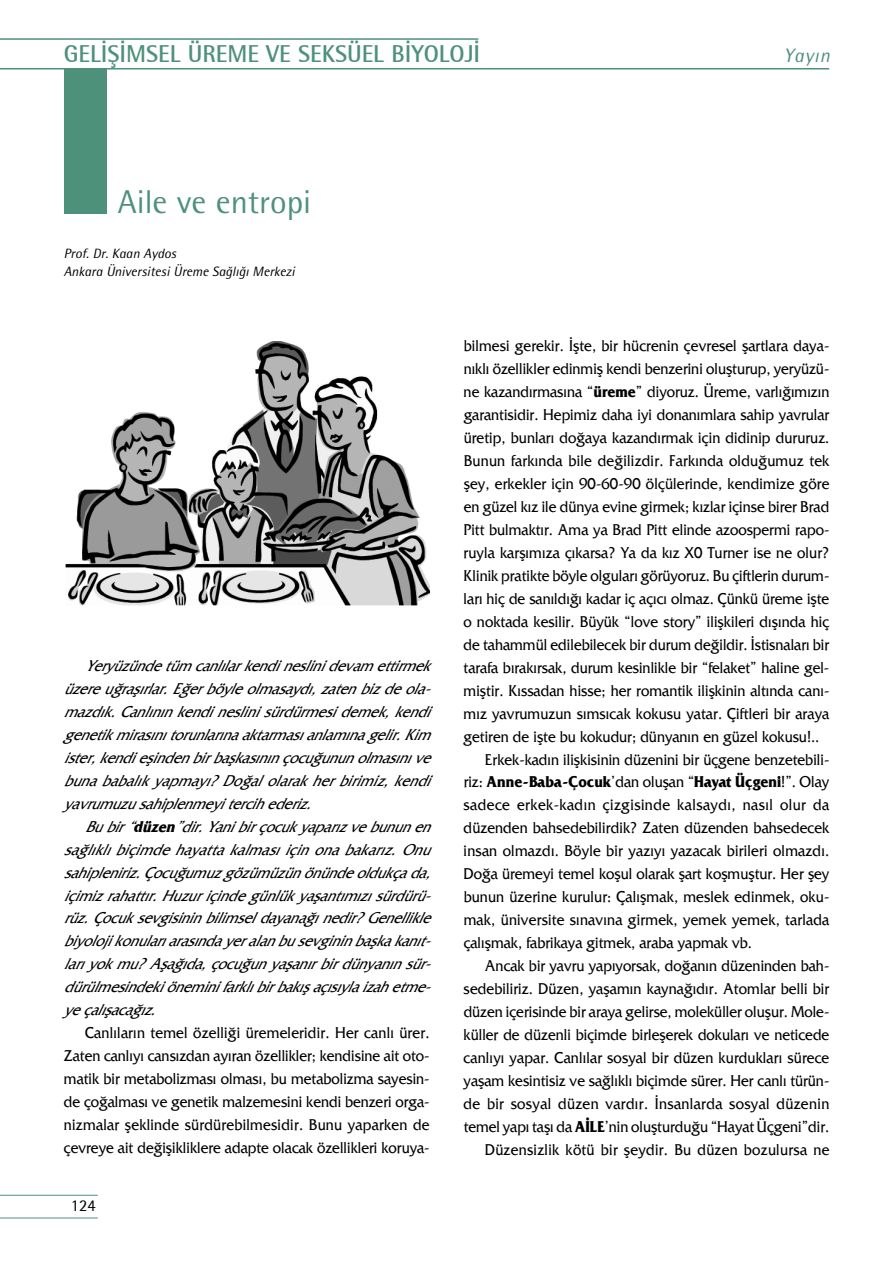
<style>
.page{position:relative;width:893px;height:1263px;background:#fff}
.page>*{position:absolute;margin:0;border:0;box-sizing:border-box;transform-origin:0 0}
.t1{font:33px "Rotis Semi Sans R";color:#4e917a}
.t2{font:700 24px "Rotis Semi Sans B";color:#4e917a}
.t3{font:italic 19.5px "Rotis Semi Sans I";letter-spacing:.04em;color:#4e917a}
.t4{font:500 16.5px/23px "Friz Plain";color:#000;text-align:justify;scale:.9 1}
.t5{font:italic 500 16.5px/23px "Friz";color:#000;scale:.9 1}
.t6{font:700 16.5px "Friz";color:#000;scale:.9 1}
.t7{font:16.5px "Rotis Semi Sans R";color:#000}
.t8{font:italic 13.5px/18px "Rotis Semi Sans I";color:#000}
.s1{font-weight:700}
.s2{font-family:"Friz";font-weight:700}
.s3{font-family:"Friz Plain";font-weight:500}
</style>
<div class="page">
<hr style="left:0;top:38px;width:478px;height:2px;background:#4e917a">
<hr style="left:0;top:68px;width:829px;height:2px;background:#4e917a">
<hr style="left:0;top:1195px;width:98px;height:1px;background:#4e917a">
<hr style="left:0;top:1217px;width:98px;height:1px;background:#4e917a">
<div style="left:64px;top:69px;width:42px;height:144px;background:#4e917a"></div>
<img style="left:65px;top:342px;width:364px;height:264px">
<h2 class="t2" style="left:64px;top:39px;width:418px">GELİŞİMSEL ÜREME VE SEKSÜEL BİYOLOJİ</h2>
<p class="t3" style="left:784px;top:44px;width:48px">Yayın</p>
<h1 class="t1" style="left:118px;top:183px;width:195px">Aile ve entropi</h1>
<p class="t8" style="left:64px;top:244px;width:232px">Prof. Dr. Kaan Aydos<br>Ankara Üniversitesi Üreme Sağlığı Merkezi</p>
<p class="t5" style="left:64px;top:654px;width:410px;text-indent:21px">Yeryüzünde tüm canlılar kendi neslini devam ettirmek üzere uğraşırlar. Eğer böyle olmasaydı, zaten biz de ola&shy;mazdık. Canlının kendi neslini sürdürmesi demek, kendi genetik mirasını torunlarına aktarması anlamına gelir. Kim ister, kendi eşinden bir başkasının çocuğunun olmasını ve buna babalık yapmayı? Doğal olarak her birimiz, kendi yavrumuzu sahiplenmeyi tercih ederiz.</p>
<p class="t5" style="left:64px;top:814px;width:410px;text-indent:21px">Bu bir “<span class="s1">düzen</span>”dir. Yani bir çocuk yaparız ve bunun en sağlıklı biçimde hayatta kalması için ona bakarız. Onu sahipleniriz. Çocuğumuz gözümüzün önünde oldukça da, içimiz rahattır. Huzur içinde günlük yaşantımızı sürdürü&shy;rüz. Çocuk sevgisinin bilimsel dayanağı nedir? Genellikle biyoloji konuları arasında yer alan bu sevginin başka kanıt&shy;ları yok mu? Aşağıda, çocuğun yaşanır bir dünyanın sür&shy;dürülmesindeki önemini farklı bir bakış açısıyla izah etme&shy;ye çalışacağız.</p>
<p class="t4" style="left:64px;top:1021px;width:408px;text-indent:21px">Canlıların temel özelliği üremeleridir. Her canlı ürer.<br>Zaten canlıyı cansızdan ayıran özellikler; kendisine ait oto&shy;matik bir metabolizması olması, bu metabolizma sayesin&shy;de çoğalması ve genetik malzemesini kendi benzeri orga&shy;nizmalar şeklinde sürdürebilmesidir. Bunu yaparken de çevreye ait değişikliklere adapte olacak özellikleri koruya-</p>
<p class="t7" style="left:71px;top:1196px;width:26px">124</p>
<p class="t4" style="left:464px;top:334px;width:408px">bilmesi gerekir. İşte, bir hücrenin çevresel şartlara daya-</p>
<p class="t4" style="left:464px;top:357px;width:408px">nıklı özellikler edinmiş kendi benzerini oluşturup, yeryüzü-</p>
<p class="t4" style="left:464px;top:380px;width:408px">ne kazandırmasına “<span class="s2">üreme</span>” diyoruz. Üreme, varlığımızın</p>
<p class="t4" style="left:464px;top:403px;width:408px">garantisidir. Hepimiz daha iyi donanımlara sahip yavrular</p>
<p class="t4" style="left:464px;top:426px;width:408px">üretip, bunları doğaya kazandırmak için didinip dururuz.</p>
<p class="t4" style="left:464px;top:449px;width:408px">Bunun farkında bile değilizdir. Farkında olduğumuz tek</p>
<p class="t4" style="left:464px;top:472px;width:408px">şey, erkekler için 90-60-90 ölçülerinde, kendimize göre</p>
<p class="t4" style="left:464px;top:495px;width:408px">en güzel kız ile dünya evine girmek; kızlar içinse birer Brad</p>
<p class="t4" style="left:464px;top:518px;width:408px">Pitt bulmaktır. Ama ya Brad Pitt elinde azoospermi rapo-</p>
<p class="t4" style="left:464px;top:541px;width:408px">ruyla karşımıza çıkarsa? Ya da kız X0 Turner ise ne olur?</p>
<p class="t4" style="left:464px;top:564px;width:408px">Klinik pratikte böyle olguları görüyoruz. Bu çiftlerin durum-</p>
<p class="t4" style="left:464px;top:587px;width:408px">ları hiç de sanıldığı kadar iç açıcı olmaz. Çünkü üreme işte</p>
<p class="t4" style="left:464px;top:610px;width:408px">o noktada kesilir. Büyük “love story” ilişkileri dışında hiç</p>
<p class="t4" style="left:464px;top:633px;width:408px">de tahammül edilebilecek bir durum değildir. İstisnaları bir</p>
<p class="t4" style="left:464px;top:656px;width:408px">tarafa bırakırsak, durum kesinlikle bir “felaket” haline gel-</p>
<p class="t4" style="left:464px;top:678px;width:408px">miştir. Kıssadan hisse; her romantik ilişkinin altında canı-</p>
<p class="t4" style="left:464px;top:701px;width:408px">mız yavrumuzun sımsıcak kokusu yatar. Çiftleri bir araya</p>
<p class="t4" style="left:464px;top:724px;width:397px">getiren de işte bu kokudur; dünyanın en güzel kokusu!..</p>
<p class="t4" style="left:485px;top:747px;width:384px">Erkek-kadın ilişkisinin düzenini bir üçgene benzetebili-</p>
<p class="t6" style="left:464px;top:772px;width:408px"><span class="s3">riz:</span> Anne-Baba-Çocuk<span class="s3">’dan oluşan “</span>Hayat Üçgeni<span class="s3">!”. Olay</span></p>
<p class="t4" style="left:464px;top:793px;width:408px">sadece erkek-kadın çizgisinde kalsaydı, nasıl olur da düzenden bahsedebilirdik? Zaten düzenden bahsedecek insan olmazdı. Böyle bir yazıyı yazacak birileri olmazdı.<br>Doğa üremeyi temel koşul olarak şart koşmuştur. Her şey bunun üzerine kurulur: Çalışmak, meslek edinmek, oku&shy;mak, üniversite sınavına girmek, yemek yemek, tarlada çalışmak, fabrikaya gitmek, araba yapmak vb.</p>
<p class="t4" style="left:464px;top:954px;width:408px;text-align:right">Ancak bir yavru yapıyorsak, doğanın düzeninden bah&shy;sedebiliriz. Düzen, yaşamın kaynağıdır. Atomlar belli bir düzen içerisinde bir araya gelirse, moleküller oluşur. Mole&shy;küller de düzenli biçimde birleşerek dokuları ve neticede canlıyı yapar. Canlılar sosyal bir düzen kurdukları sürece yaşam kesintisiz ve sağlıklı biçimde sürer. Her canlı türün&shy;de bir sosyal düzen vardır. İnsanlarda sosyal düzenin temel yapı taşı da <span class="s2">AİLE</span>’nin oluşturduğu “Hayat Üçgeni”dir.<br>Düzensizlik kötü bir şeydir. Bu düzen bozulursa ne</p>
</div>
